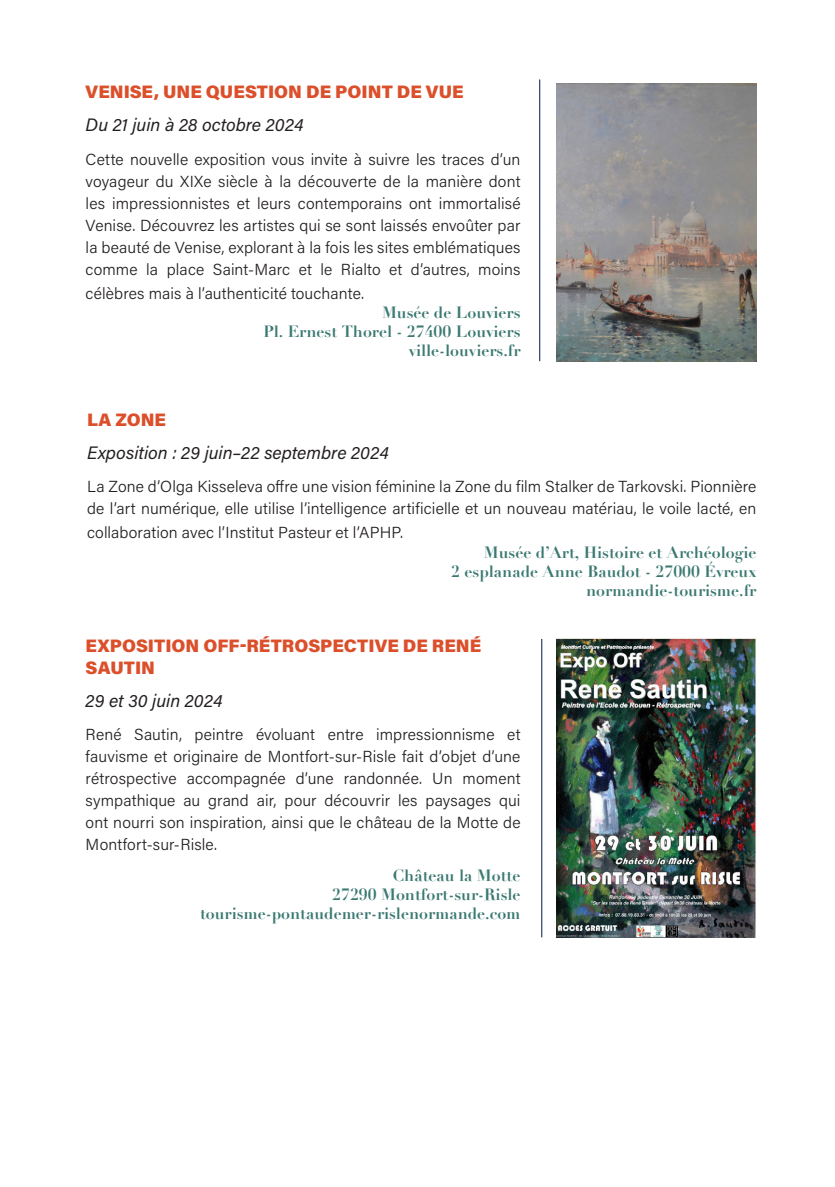
<style>
.page{position:relative;width:835px;height:1187px;background:#fff}
.page>*{position:absolute;margin:0;border:0;box-sizing:border-box;transform-origin:0 0}
.t1{font:900 18px/21.6px "Acumin Pro";color:#db4f2b}
.t2{font:italic 18px "Acumin Pro";color:#231f20}
.t3{font:300 16px/22px "Acumin Pro";letter-spacing:.01em;color:#231f20;text-align:justify}
.t4{font:700 16px "Didot";color:#3b7972}
</style>
<div class="page">
<hr style="left:541px;top:638px;width:1px;height:299px;background:#001745">
<img style="left:556px;top:638px;width:201px;height:299px">
<hr style="left:539px;top:79px;width:1px;height:282px;background:#001745">
<img style="left:556px;top:84px;width:200px;height:277px">
<p class="t1" style="left:86px;top:80px;width:379px">VENISE, UNE QUESTION DE POINT DE VUE</p>
<p class="t2" style="left:86px;top:112px;width:219px">Du 21 juin à 28 octobre 2024</p>
<p class="t3" style="left:86px;top:147px;width:436px">Cette nouvelle exposition vous invite à suivre les traces d’un voyageur du XIXe siècle à la découverte de la manière dont les impressionnistes et leurs contemporains ont immortalisé Venise. Découvrez les artistes qui se sont laissés envoûter par la beauté de Venise, explorant à la fois les sites emblématiques comme la place Saint-Marc et le Rialto et d’autres, moins</p>
<p class="t3" style="left:86px;top:281px;width:280px">célèbres mais à l’authenticité touchante.</p>
<p class="t4" style="left:382px;top:302px;width:140px">Musée de Louviers</p>
<p class="t4" style="left:263px;top:321px;width:258px">Pl. Ernest Thorel - 27400 Louviers</p>
<p class="t4" style="left:409px;top:340px;width:113px">ville-louviers.fr</p>
<p class="t1" style="left:87px;top:408px;width:80px">LA ZONE</p>
<p class="t2" style="left:87px;top:440px;width:303px">Exposition : 29 juin–22 septembre 2024</p>
<p class="t3" style="left:87px;top:475px;width:670px">La Zone d’Olga Kisseleva offre une vision féminine la Zone du film Stalker de Tarkovski. Pionnière de l’art numérique, elle utilise l’intelligence artificielle et un nouveau matériau, le voile lacté, en</p>
<p class="t3" style="left:87px;top:521px;width:317px">collaboration avec l’Institut Pasteur et l’APHP.</p>
<p class="t4" style="left:484px;top:542px;width:274px">Musée d’Art, Histoire et Archéologie</p>
<p class="t4" style="left:451px;top:561px;width:306px">2 esplanade Anne Baudot - 27000 Évreux</p>
<p class="t4" style="left:586px;top:580px;width:172px">normandie-tourisme.fr</p>
<p class="t1" style="left:86px;top:634px;width:397px">EXPOSITION OFF-RÉTROSPECTIVE DE RENÉ<br>SAUTIN</p>
<p class="t2" style="left:86px;top:687px;width:138px">29 et 30 juin 2024</p>
<p class="t3" style="left:86px;top:722px;width:436px">René Sautin, peintre évoluant entre impressionnisme et fauvisme et originaire de Montfort-sur-Risle fait d’objet d’une rétrospective accompagnée d’une randonnée. Un moment sympathique au grand air, pour découvrir les paysages qui ont nourri son inspiration, ainsi que le château de la Motte de Montfort-sur-Risle.</p>
<p class="t4" style="left:393px;top:864px;width:129px">Château la Motte</p>
<p class="t4" style="left:332px;top:884px;width:190px">27290 Montfort-sur-Risle</p>
<p class="t4" style="left:200px;top:903px;width:322px">tourisme-pontaudemer-rislenormande.com</p>
</div>
